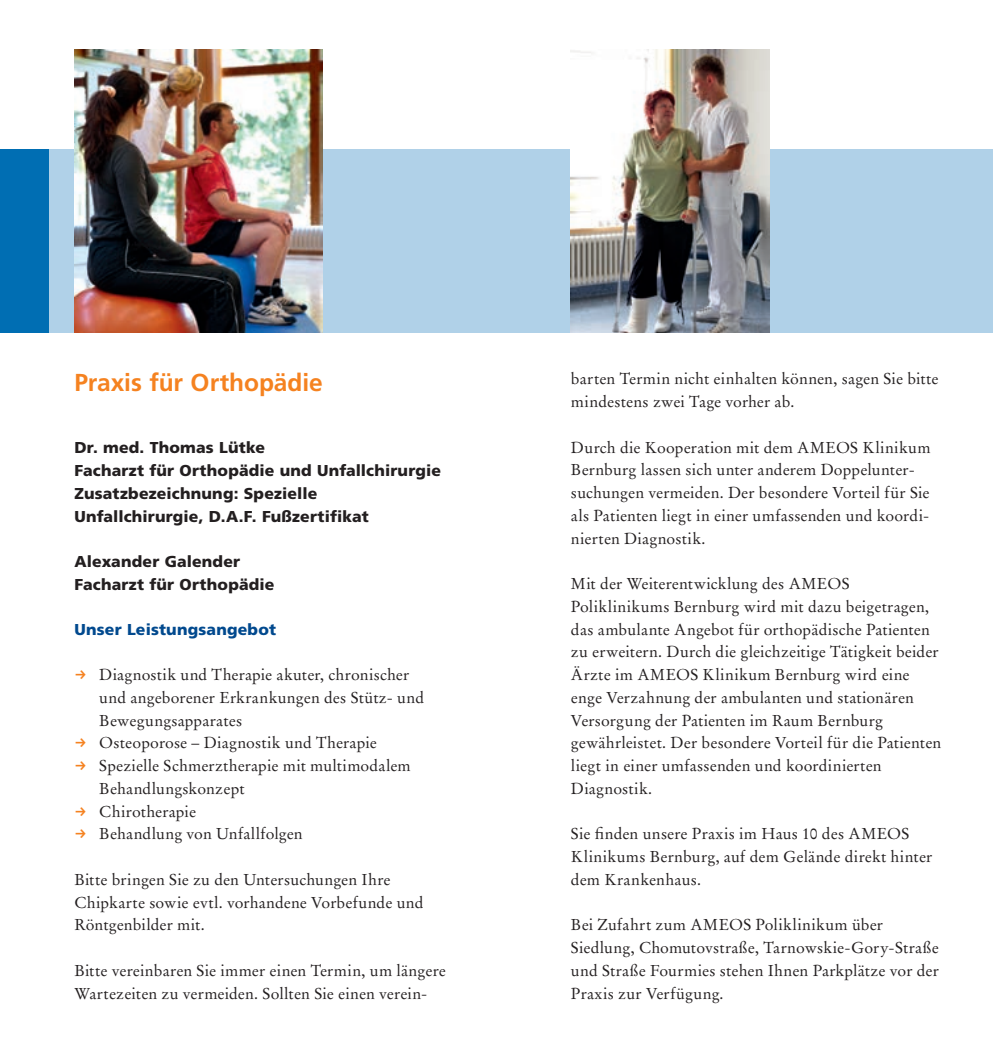
<style>
.page{position:relative;width:993px;height:1042px;background:#fff}
.page>*{position:absolute;margin:0;border:0;box-sizing:border-box;transform-origin:0 0}
.t1{font:700 24.5px "Frutiger LT Std";letter-spacing:-.005em;color:#f58220}
.t2{font:15.75px/22.8px "Stempel Garamond LT Std";letter-spacing:.015em;color:#231f20}
.t3{font:900 15.75px/22.8px "Frutiger LT Std";letter-spacing:.01em;color:#231f20}
.t4{font:900 15.75px "Frutiger LT Std";letter-spacing:.01em;color:#01498e}
</style>
<div class="page">
<div style="left:0;top:149px;width:50px;height:183px;background:#006eb3"></div>
<div style="left:50px;top:149px;width:942px;height:183px;background:#b0d1e8"></div>
<img style="left:570px;top:50px;width:199px;height:282px">
<img style="left:74px;top:50px;width:248px;height:282px">
<h1 class="t1" style="left:74px;top:368px;width:250px">Praxis für Orthopädie</h1>
<p class="t3" style="left:74px;top:436px;width:368px">Dr. med. Thomas Lütke<br>Facharzt für Orthopädie und Unfallchirurgie Zusatzbezeichnung: Spezielle Unfallchirurgie, D.A.F. Fußzertifikat</p>
<p class="t3" style="left:74px;top:550px;width:201px">Alexander Galender<br>Facharzt für Orthopädie</p>
<p class="t4" style="left:74px;top:619px;width:203px">Unser Leistungsangebot</p>
<p class="t2" style="left:99px;top:663px;width:326px">Diagnostik und Therapie akuter, chronischer und angeborener Erkrankungen des Stütz- und<br>Bewegungsapparates<br>Osteoporose – Diagnostik und Therapie<br>Spezielle Schmerztherapie mit multimodalem<br>Behandlungskonzept<br>Chirotherapie<br>Behandlung von Unfallfolgen</p>
<p class="t2" style="left:74px;top:868px;width:350px">Bitte bringen Sie zu den Untersuchungen Ihre<br>Chipkarte sowie evtl. vorhandene Vorbefunde und<br>Röntgenbilder mit.</p>
<p class="t2" style="left:74px;top:959px;width:373px">Bitte vereinbaren Sie immer einen Termin, um längere<br>Wartezeiten zu vermeiden. Sollten Sie einen verein-</p>
<p class="t2" style="left:570px;top:368px;width:369px">barten Termin nicht einhalten können, sagen Sie bitte mindestens zwei Tage vorher ab.</p>
<p class="t2" style="left:570px;top:436px;width:361px">Durch die Kooperation mit dem AMEOS Klinikum Bernburg lassen sich unter anderem Doppelunter&shy;suchungen vermeiden. Der besondere Vorteil für Sie als Patienten liegt in einer umfassenden und koordi&shy;nierten Diagnostik.</p>
<p class="t2" style="left:570px;top:572px;width:371px">Mit der Weiterentwicklung des AMEOS Poliklinikums Bernburg wird mit dazu beigetragen, das ambulante Angebot für orthopädische Patienten zu erweitern. Durch die gleichzeitige Tätigkeit beider Ärzte im AMEOS Klinikum Bernburg wird eine enge Verzahnung der ambulanten und stationären Versorgung der Patienten im Raum Bernburg gewährleistet. Der besondere Vorteil für die Patienten liegt in einer umfassenden und koordinierten Diagnostik.</p>
<p class="t2" style="left:570px;top:822px;width:363px">Sie finden unsere Praxis im Haus 10 des AMEOS<br>Klinikums Bernburg, auf dem Gelände direkt hinter dem Krankenhaus.</p>
<p class="t2" style="left:570px;top:913px;width:369px">Bei Zufahrt zum AMEOS Poliklinikum über Siedlung, Chomutovstraße, Tarnowskie-Gory-Straße und Straße Fourmies stehen Ihnen Parkplätze vor der Praxis zur Verfügung.</p>
</div>
